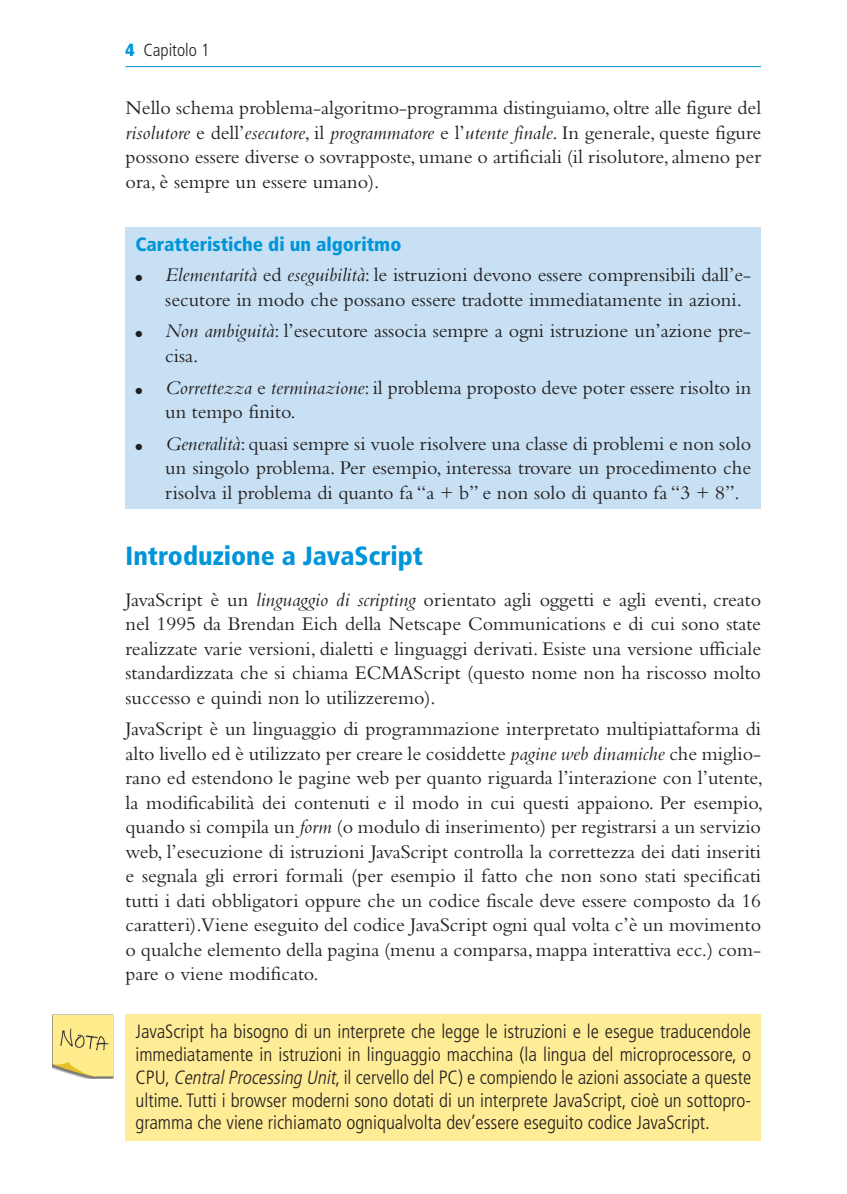
<style>
.page{position:relative;width:847px;height:1194px;background:#fff}
.page>*{position:absolute;margin:0;border:0;box-sizing:border-box;transform-origin:0 0}
.t1{font:900 condensed 26.25px "Frutiger LT Std";color:#0095d9}
.t2{font:20.12px/24.5px "Bembo Std";color:#231f20;text-align:justify}
.t3{font:300 condensed 19.25px/22.8px "Frutiger LT Std";color:#231f20;text-align:justify}
.t4{font:900 condensed 19.25px "Frutiger LT Std";color:#0095d9}
.t5{font:300 condensed 17.5px "Frutiger LT Std";color:#231f20}
.s1{font-weight:900;color:#0095d9}
.s2{font-style:italic}
</style>
<div class="page">
<hr style="left:125px;top:66px;width:635px;height:1px;background:#0095d9">
<div style="left:125px;top:1014px;width:635px;height:126px;background:#ffec96"></div>
<img style="left:52px;top:1014px;width:61px;height:64px">
<div style="left:125px;top:227px;width:635px;height:281px;background:#c7e0f3"></div>
<p class="t5" style="left:125px;top:40px;width:85px"><span class="s1">4</span> Capitolo 1</p>
<p class="t2" style="left:125px;top:95px;width:637px">Nello schema problema-algoritmo-programma distinguiamo, oltre alle figure del <span class="s2">risolutore</span> e dell’<span class="s2">esecutore</span>, il <span class="s2">programmatore</span> e l’<span class="s2">utente finale</span>. In generale, queste figure possono essere diverse o sovrapposte, umane o artificiali (il risolutore, almeno per ora, è sempre un essere umano).</p>
<p class="t4" style="left:135px;top:233px;width:267px">Caratteristiche di un algoritmo</p>
<p class="t2" style="left:165px;top:262px;width:587px;text-indent:-30px">● <span class="s2">Elementarità</span> ed <span class="s2">eseguibilità</span>: le istruzioni devono essere comprensibili dall’e&shy;secutore in modo che possano essere tradotte immediatamente in azioni.</p>
<p class="t2" style="left:165px;top:318px;width:587px;text-indent:-30px">● <span class="s2">Non ambiguità</span>: l’esecutore associa sempre a ogni istruzione un’azione pre&shy;cisa.</p>
<p class="t2" style="left:165px;top:374px;width:587px;text-indent:-30px">● <span class="s2">Correttezza</span> e <span class="s2">terminazione</span>: il problema proposto deve poter essere risolto in un tempo finito.</p>
<p class="t2" style="left:165px;top:430px;width:587px;text-indent:-30px">● <span class="s2">Generalità</span>: quasi sempre si vuole risolvere una classe di problemi e non solo un singolo problema. Per esempio, interessa trovare un procedimento che risolva il problema di quanto fa “a + b” e non solo di quanto fa “3 + 8”.</p>
<h1 class="t1" style="left:125px;top:540px;width:299px">Introduzione a JavaScript</h1>
<p class="t2" style="left:125px;top:586px;width:637px">JavaScript è un <span class="s2">linguaggio di scripting</span> orientato agli oggetti e agli eventi, creato nel 1995 da Brendan Eich della Netscape Communications e di cui sono state realizzate varie versioni, dialetti e linguaggi derivati. Esiste una versione ufficiale standardizzata che si chiama ECMAScript (questo nome non ha riscosso molto successo e quindi non lo utilizzeremo).</p>
<p class="t2" style="left:125px;top:716px;width:638px">JavaScript è un linguaggio di programmazione interpretato multipiattaforma di alto livello ed è utilizzato per creare le cosiddette <span class="s2">pagine web dinamiche</span> che miglio&shy;rano ed estendono le pagine web per quanto riguarda l’interazione con l’utente, la modificabilità dei contenuti e il modo in cui questi appaiono. Per esempio, quando si compila un <span class="s2">form</span> (o modulo di inserimento) per registrarsi a un servizio web, l’esecuzione di istruzioni JavaScript controlla la correttezza dei dati inseriti e segnala gli errori formali (per esempio il fatto che non sono stati specificati tutti i dati obbligatori oppure che un codice fiscale deve essere composto da 16 caratteri).Viene eseguito del codice JavaScript ogni qual volta c’è un movimento o qualche elemento della pagina (menu a comparsa, mappa interattiva ecc.) com&shy;pare o viene modificato.</p>
<p class="t3" style="left:135px;top:1020px;width:617px">JavaScript ha bisogno di un interprete che legge le istruzioni e le esegue traducendole immediatamente in istruzioni in linguaggio macchina (la lingua del microprocessore, o CPU, <span class="s2">CentralProcessing Unit</span>, il cervello del PC) e compiendo le azioni associate a queste ultime. Tutti i browser moderni sono dotati di un interprete JavaScript, cioè un sottopro&shy;gramma che viene richiamato ogniqualvolta dev’essere eseguito codice JavaScript.</p>
</div>
